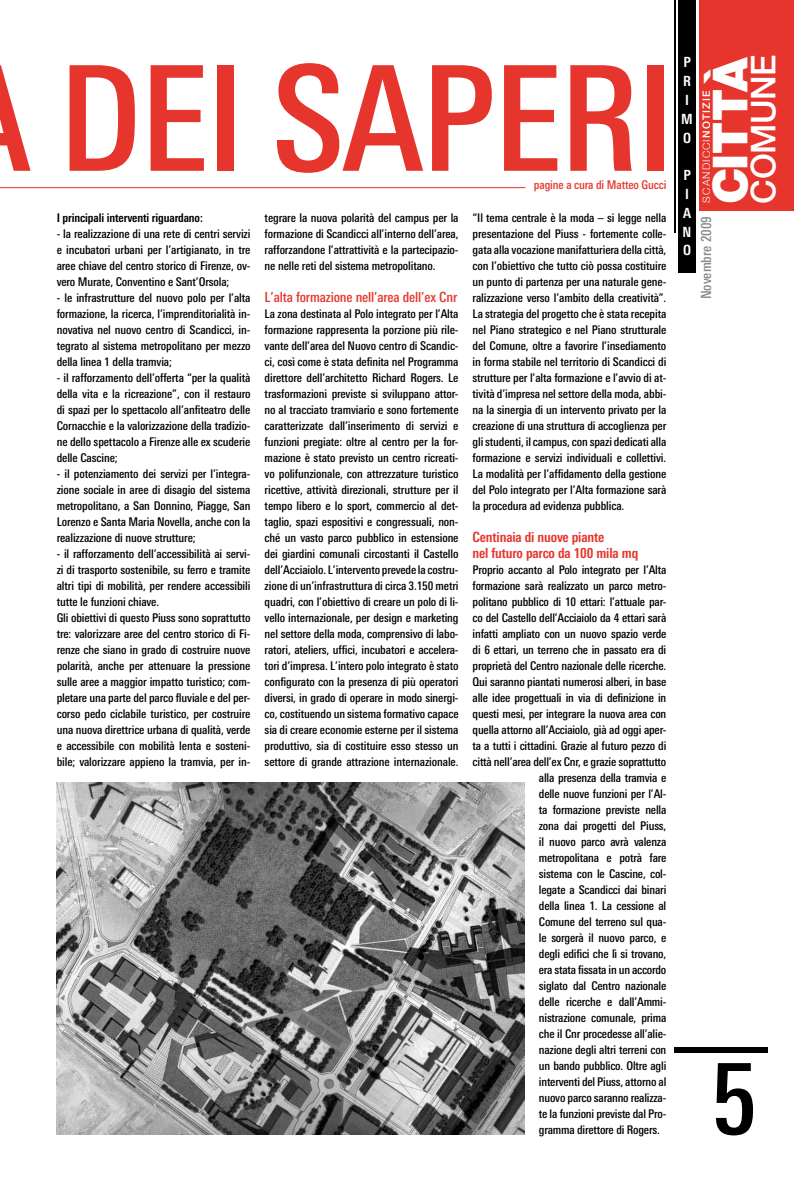
<style>
.page{position:relative;width:794px;height:1191px;background:#fff}
.page>*{position:absolute;margin:0;border:0;box-sizing:border-box;transform-origin:0 0}
.t1{font:500 condensed 146px "LT Univers";color:#e5352c}
.t2{font:500 condensed 100px "LT Univers";color:#000}
.t3{font:900 48px "Helvetica Neue LT";letter-spacing:-.03em;color:#fff}
.t4{font:500 34px "Helvetica Neue LT";letter-spacing:-.01em;color:#fff}
.t5{font:700 condensed 14px/16px "LT Univers";letter-spacing:-.01em;color:#e5352c}
.t6{font:500 condensed 14px "LT Univers";letter-spacing:-.01em;color:#e5352c}
.t7{font:500 condensed 14px "LT Univers";color:#87888a}
.t8{font:700 condensed 14px/18.8px "LT Univers";color:#fff}
.t9{font:500 condensed 12px/16px "LT Univers";letter-spacing:-.015em;color:#000;text-align:justify}
.t10{font:700 condensed 12px "LT Univers";letter-spacing:-.01em;color:#000}
.t11{font:500 condensed 12px "LT Univers";letter-spacing:-.01em;color:#e5352c}
.t12{font:300 10.4px "Helvetica Neue LT";letter-spacing:.11em;color:#fff}
.s1{font-weight:500}
</style>
<div class="page">
<div style="left:699px;top:0;width:95px;height:210px;background:#e5352c"></div>
<div style="left:674px;top:1047px;width:93px;height:5px;background:#000"></div>
<div style="left:678px;top:0;width:17px;height:273px;background:#000"></div>
<hr style="left:674px;top:0;width:2px;height:232px;background:#000">
<hr style="left:0;top:187px;width:525px;height:1px;background:#e5352c">
<img style="left:57px;top:782px;width:468px;height:352px">
<h1 class="t1" style="left:58px;top:33px;width:549px">dei saperi</h1>
<p class="t11" style="left:534px;top:178px;width:134px">pagine a cura di Matteo Gucci</p>
<p class="t9" style="left:265px;top:210px;width:195px">tegrare la nuova polarità del campus per la formazione di Scandicci all’interno dell’area, rafforzandone l’attrattività e la partecipazio&shy;ne nelle reti del sistema metropolitano.</p>
<p class="t6" style="left:265px;top:289px;width:194px">L’alta formazione nell’area dell’ex Cnr</p>
<p class="t9" style="left:265px;top:306px;width:195px">La zona destinata al Polo integrato per l’Alta formazione rappresenta la porzione più rile&shy;vante dell’area del Nuovo centro di Scandic&shy;ci, così come è stata definita nel Programma direttore dell’architetto Richard Rogers. Le trasformazioni previste si sviluppano attor&shy;no al tracciato tramviario e sono fortemente caratterizzate dall’inserimento di servizi e funzioni pregiate: oltre al centro per la for&shy;mazione è stato previsto un centro ricreati&shy;vo polifunzionale, con attrezzature turistico ricettive, attività direzionali, strutture per il tempo libero e lo sport, commercio al det&shy;taglio, spazi espositivi e congressuali, non&shy;ché un vasto parco pubblico in estensione dei giardini comunali circostanti il Castello dell’Acciaiolo. L’intervento prevede la costru&shy;zione di un’infrastruttura di circa 3.150 metri quadri, con l’obiettivo di creare un polo di li&shy;vello internazionale, per design e marketing nel settore della moda, comprensivo di labo&shy;ratori, ateliers, uffici, incubatori e accelera&shy;tori d’impresa. L’intero polo integrato è stato configurato con la presenza di più operatori diversi, in grado di operare in modo sinergi&shy;co, costituendo un sistema formativo capace sia di creare economie esterne per il sistema produttivo, sia di costituire esso stesso un settore di grande attrazione internazionale.</p>
<p class="t9" style="left:472px;top:210px;width:195px">“Il tema centrale è la moda – si legge nella presentazione del Piuss - fortemente colle&shy;gata alla vocazione manifatturiera della città, con l’obiettivo che tutto ciò possa costituire un punto di partenza per una naturale gene&shy;ralizzazione verso l’ambito della creatività”.<br>La strategia del progetto che è stata recepita nel Piano strategico e nel Piano strutturale del Comune, oltre a favorire l’insediamento in forma stabile nel territorio di Scandicci di strutture per l’alta formazione e l’avvio di at&shy;tività d’impresa nel settore della moda, abbi&shy;na la sinergia di un intervento privato per la creazione di una struttura di accoglienza per gli studenti, il campus, con spazi dedicati alla formazione e servizi individuali e collettivi.<br>La modalità per l’affidamento della gestione del Polo integrato per l’Alta formazione sarà la procedura ad evidenza pubblica.</p>
<p class="t5" style="left:472px;top:529px;width:167px">Centinaia di nuove piante<br>nel futuro parco da 100 mila mq</p>
<p class="t9" style="left:472px;top:562px;width:195px">Proprio accanto al Polo integrato per l’Alta</p>
<p class="t9" style="left:472px;top:578px;width:195px">formazione sarà realizzato un parco metro-</p>
<p class="t9" style="left:472px;top:594px;width:195px">politano pubblico di 10 ettari: l’attuale par-</p>
<p class="t9" style="left:472px;top:610px;width:195px">co del Castello dell’Acciaiolo da 4 ettari sarà</p>
<p class="t9" style="left:472px;top:626px;width:195px">infatti ampliato con un nuovo spazio verde</p>
<p class="t9" style="left:472px;top:642px;width:195px">di 6 ettari, un terreno che in passato era di</p>
<p class="t9" style="left:472px;top:658px;width:195px">proprietà del Centro nazionale delle ricerche.</p>
<p class="t9" style="left:472px;top:674px;width:195px">Qui saranno piantati numerosi alberi, in base</p>
<p class="t9" style="left:472px;top:690px;width:195px">alle idee progettuali in via di definizione in</p>
<p class="t9" style="left:472px;top:706px;width:195px">questi mesi, per integrare la nuova area con</p>
<p class="t9" style="left:472px;top:722px;width:195px">quella attorno all’Acciaiolo, già ad oggi aper-</p>
<p class="t9" style="left:472px;top:738px;width:195px">ta a tutti i cittadini. Grazie al futuro pezzo di</p>
<p class="t9" style="left:472px;top:754px;width:195px">città nell’area dell’ex Cnr, e grazie soprattutto</p>
<p class="t9" style="left:539px;top:770px;width:129px">alla presenza della tramvia e</p>
<p class="t9" style="left:539px;top:786px;width:129px">delle nuove funzioni per l’Al-</p>
<p class="t9" style="left:539px;top:802px;width:129px">ta formazione previste nella</p>
<p class="t9" style="left:539px;top:818px;width:129px">zona dai progetti del Piuss,</p>
<p class="t9" style="left:539px;top:834px;width:129px">il nuovo parco avrà valenza</p>
<p class="t9" style="left:539px;top:850px;width:129px">metropolitana e potrà fare</p>
<p class="t9" style="left:539px;top:866px;width:129px">sistema con le Cascine, col-</p>
<p class="t9" style="left:539px;top:882px;width:129px">legate a Scandicci dai binari</p>
<p class="t9" style="left:539px;top:898px;width:129px">della linea 1. La cessione al</p>
<p class="t9" style="left:539px;top:914px;width:129px">Comune del terreno sul qua-</p>
<p class="t9" style="left:539px;top:930px;width:129px">le sorgerà il nuovo parco, e</p>
<p class="t9" style="left:539px;top:946px;width:129px">degli edifici che lì si trovano,</p>
<p class="t9" style="left:539px;top:962px;width:129px">era stata fissata in un accordo</p>
<p class="t9" style="left:539px;top:978px;width:129px">siglato dal Centro nazionale</p>
<p class="t9" style="left:539px;top:994px;width:129px">delle ricerche e dall’Ammi-</p>
<p class="t9" style="left:539px;top:1010px;width:129px">nistrazione comunale, prima</p>
<p class="t9" style="left:539px;top:1026px;width:129px">che il Cnr procedesse all’alie-</p>
<p class="t9" style="left:539px;top:1042px;width:129px">nazione degli altri terreni con</p>
<p class="t9" style="left:539px;top:1058px;width:129px">un bando pubblico. Oltre agli</p>
<p class="t9" style="left:539px;top:1074px;width:129px">interventi del Piuss, attorno al</p>
<p class="t9" style="left:539px;top:1090px;width:129px">nuovo parco saranno realizza-</p>
<p class="t9" style="left:539px;top:1106px;width:129px">te la funzioni previste dal Pro-</p>
<p class="t9" style="left:539px;top:1121px;width:122px">gramma direttore di Rogers.</p>
<p class="t10" style="left:57px;top:211px;width:148px">I principali interventi riguardano:</p>
<p class="t9" style="left:57px;top:226px;width:195px">- la realizzazione di una rete di centri servizi e incubatori urbani per l’artigianato, in tre aree chiave del centro storico di Firenze, ov&shy;vero Murate, Conventino e Sant’Orsola;</p>
<p class="t9" style="left:57px;top:290px;width:195px">- le infrastrutture del nuovo polo per l’alta formazione, la ricerca, l’imprenditorialità in&shy;novativa nel nuovo centro di Scandicci, in&shy;tegrato al sistema metropolitano per mezzo della linea 1 della tramvia;</p>
<p class="t9" style="left:57px;top:370px;width:195px">- il rafforzamento dell’offerta “per la qualità della vita e la ricreazione”, con il restauro di spazi per lo spettacolo all’anfiteatro delle Cornacchie e la valorizzazione della tradizio&shy;ne dello spettacolo a Firenze alle ex scuderie delle Cascine;</p>
<p class="t9" style="left:57px;top:466px;width:195px">- il potenziamento dei servizi per l’integra&shy;zione sociale in aree di disagio del sistema metropolitano, a San Donnino, Piagge, San Lorenzo e Santa Maria Novella, anche con la realizzazione di nuove strutture;</p>
<p class="t9" style="left:57px;top:546px;width:195px;text-align:left">- il rafforzamento dell’accessibilità ai servi&shy;zi di trasporto sostenibile, su ferro e tramite altri tipi di mobilità, per rendere accessibili tutte le funzioni chiave.<br>Gli obiettivi di questo Piuss sono soprattutto tre: valorizzare aree del centro storico di Fi&shy;renze che siano in grado di costruire nuove polarità, anche per attenuare la pressione sulle aree a maggior impatto turistico; com&shy;pletare una parte del parco fluviale e del per&shy;corso pedo ciclabile turistico, per costruire una nuova direttrice urbana di qualità, verde e accessibile con mobilità lenta e sosteni&shy;bile; valorizzare appieno la tramvia, per in-</p>
<p class="t8" style="left:681px;top:53px;width:11px">P<br>R<br>I<br>M<br>O</p>
<p class="t8" style="left:682px;top:166px;width:10px">P<br>I<br>A<br>N<br>O</p>
<h3 class="t3" style="left:701px;top:204px;width:149px;rotate:-90deg">Città</h3>
<h3 class="t4" style="left:743px;top:204px;width:147px;rotate:-90deg">Comune</h3>
<p class="t12" style="left:700px;top:202px;width:113px;rotate:-90deg">SCANDICCI<span class="s1">NOTIZIE</span></p>
<p class="t7" style="left:698px;top:299px;width:85px;rotate:-90deg">Novembre 2009</p>
<h2 class="t2" style="left:711px;top:1040px;width:48px">5</h2>
</div>
